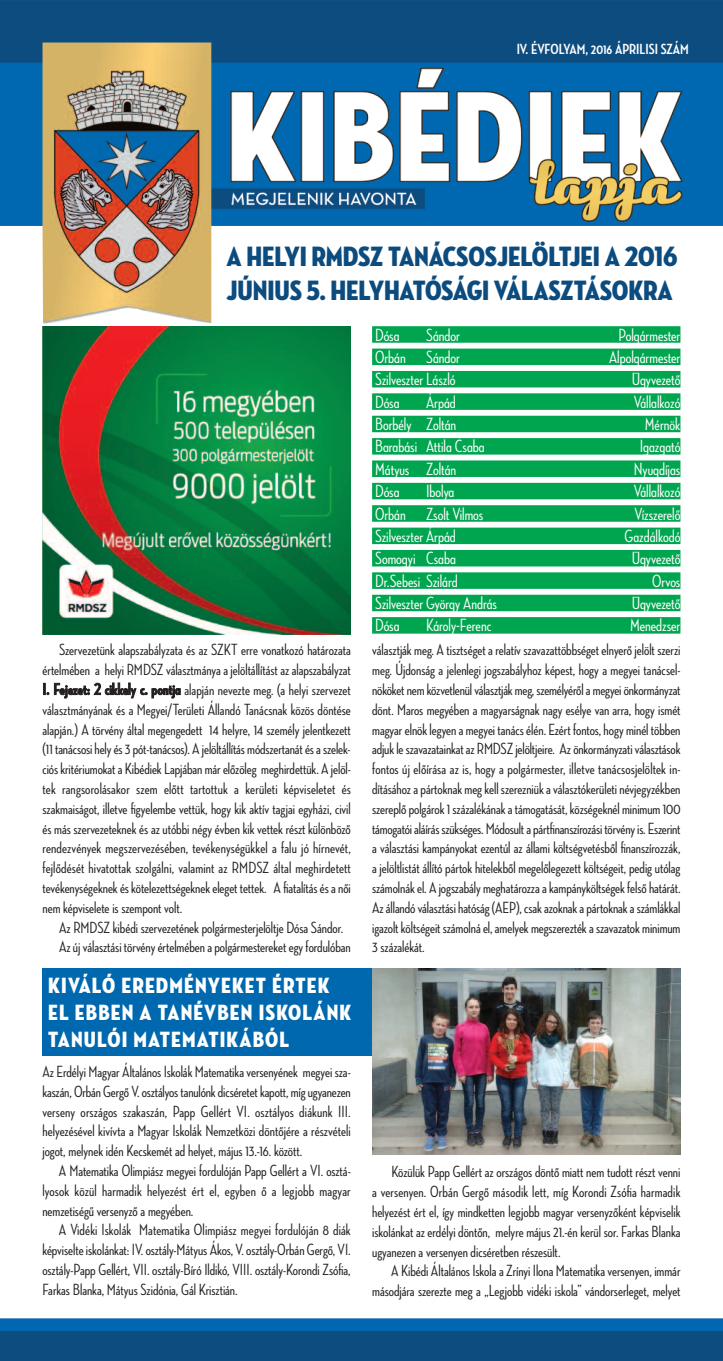
<style>
.page{position:relative;width:723px;height:1361px;background:#fff}
.page>*{position:absolute;margin:0;border:0;box-sizing:border-box;transform-origin:0 0}
.t1{font:28.5px/34.2px "Neutraface Condensed Titling";letter-spacing:-.005em;color:#0c4b7e}
.t2{font:22.5px/27px "Neutraface Condensed Titling";letter-spacing:.05em;color:#fff}
.t3{font:18px "Neutraface Condensed Medium Alt";color:#fff}
.t4{font:500 16.5px/19.8px "Neutraface Condensed";color:#231f20;text-align:justify}
.t5{font:700 15px "Neutraface Condensed";color:#fff}
.s1{font-family:"Neutraface Condensed Bold Alt";font-weight:400}
</style>
<div class="page">
<img style="left:0;top:0;width:723px;height:225px">
<img style="left:43px;top:43px;width:168px;height:280px">
<img style="left:0;top:1318px;width:723px;height:43px">
<img style="left:42px;top:326px;width:309px;height:308px">
<div style="left:372px;top:326px;width:308px;height:17px;background:#00a54f"></div>
<div style="left:372px;top:348px;width:308px;height:17px;background:#00a54f"></div>
<div style="left:372px;top:371px;width:308px;height:16px;background:#00a54f"></div>
<div style="left:372px;top:393px;width:308px;height:17px;background:#00a54f"></div>
<div style="left:372px;top:416px;width:308px;height:16px;background:#00a54f"></div>
<div style="left:372px;top:438px;width:308px;height:16px;background:#00a54f"></div>
<div style="left:372px;top:460px;width:308px;height:17px;background:#00a54f"></div>
<div style="left:372px;top:483px;width:308px;height:16px;background:#00a54f"></div>
<div style="left:372px;top:505px;width:308px;height:17px;background:#00a54f"></div>
<div style="left:372px;top:527px;width:308px;height:17px;background:#00a54f"></div>
<div style="left:372px;top:550px;width:308px;height:16px;background:#00a54f"></div>
<div style="left:372px;top:572px;width:308px;height:17px;background:#00a54f"></div>
<div style="left:372px;top:595px;width:308px;height:16px;background:#00a54f"></div>
<div style="left:372px;top:617px;width:308px;height:16px;background:#00a54f"></div>
<div style="left:43px;top:969px;width:382px;height:87px;background:#0068af"></div>
<img style="left:372px;top:969px;width:308px;height:186px">
<p class="t5" style="left:517px;top:40px;width:174px">IV. ÉVFOLYAM, 2016 ÁPRILISI SZÁM</p>
<h1 class="t1" style="left:227px;top:240px;width:453px">A HELYI RMDSZ TANÁCSOSJELÖLTJEI A 2016<br>JÚNIUS 5. HELYHATÓSÁGI VÁLASZTÁSOKRA</h1>
<p class="t3" style="left:375px;top:324px;width:26px">Dósa</p>
<p class="t3" style="left:426px;top:324px;width:35px">Sándor</p>
<p class="t3" style="left:619px;top:324px;width:63px">Polgármester</p>
<p class="t3" style="left:375px;top:347px;width:86px">Orbán Sándor</p>
<p class="t3" style="left:609px;top:347px;width:73px">Alpolgármester</p>
<p class="t3" style="left:375px;top:369px;width:82px">Szilveszter László</p>
<p class="t3" style="left:632px;top:369px;width:50px">Ügyvezető</p>
<p class="t3" style="left:375px;top:392px;width:26px">Dósa</p>
<p class="t3" style="left:426px;top:392px;width:31px">Árpád</p>
<p class="t3" style="left:634px;top:392px;width:48px">Vállalkozó</p>
<p class="t3" style="left:375px;top:414px;width:83px">Borbély Zoltán</p>
<p class="t3" style="left:645px;top:414px;width:37px">Mérnök</p>
<p class="t3" style="left:375px;top:436px;width:111px">Barabási Attila Csaba</p>
<p class="t3" style="left:640px;top:436px;width:42px">Igazgató</p>
<p class="t3" style="left:375px;top:459px;width:83px">Mátyus Zoltán</p>
<p class="t3" style="left:634px;top:459px;width:48px">Nyugdíjas</p>
<p class="t3" style="left:375px;top:481px;width:26px">Dósa</p>
<p class="t3" style="left:426px;top:481px;width:30px">Ibolya</p>
<p class="t3" style="left:634px;top:481px;width:48px">Vállalkozó</p>
<p class="t3" style="left:375px;top:503px;width:110px">Orbán Zsolt Vilmos</p>
<p class="t3" style="left:634px;top:503px;width:47px">Vízszerelő</p>
<p class="t3" style="left:375px;top:526px;width:82px">Szilveszter Árpád</p>
<p class="t3" style="left:625px;top:526px;width:57px">Gazdálkodó</p>
<p class="t3" style="left:375px;top:548px;width:82px">Somogyi Csaba</p>
<p class="t3" style="left:632px;top:548px;width:50px">Ügyvezető</p>
<p class="t3" style="left:375px;top:571px;width:84px">Dr.Sebesi Szilárd</p>
<p class="t3" style="left:652px;top:571px;width:30px">Orvos</p>
<p class="t3" style="left:375px;top:593px;width:123px">Szilveszter György András</p>
<p class="t3" style="left:632px;top:593px;width:50px">Ügyvezető</p>
<p class="t3" style="left:375px;top:615px;width:26px">Dósa</p>
<p class="t3" style="left:426px;top:615px;width:67px">Károly-Ferenc</p>
<p class="t3" style="left:630px;top:615px;width:52px">Menedzser</p>
<p class="t4" style="left:43px;top:640px;width:310px;text-indent:17px">Szervezetünk alapszabályzata és az SZKT erre vonatkozó határozata értelmében a helyi RMDSZválasztmánya a jelöltállítást az alapszabályzat <span class="s1">I. Fejezet: 2 cikkely c. pontja</span> alapján nevezte meg. (a helyi szervezet választmányának és a Megyei/Területi Állandó Tanácsnak közös döntése alapján.) A törvény által megengedett 14 helyre, 14 személy jelentkezett (11 tanácsosihelyés3pót-tanácsos). A jelöltállítás módszertanátésaszelek&shy;cióskritériumokata KibédiekLapjában márelőzöleg meghirdettük. A jelöl&shy;tek rangsorolásakor szem előtt tartottuk a kerületi képviseletet és szakmaiságot, illetve figyelembe vettük, hogy kik aktív tagjai egyházi, civil és más szervezeteknek és az utóbbi négy évben kik vettek részt különböző rendezvények megszervezésében, tevékenységükkel a falu jó hírnevét, fejlődését hivatottak szolgálni, valamint az RMDSZ által meghirdetett tevékenységeknekéskötelezettségeknekeleget tettek. A fiatalításésanői nem képviselete is szempont volt.</p>
<p class="t4" style="left:59px;top:917px;width:293px">Az RMDSZ kibédi szervezetének polgármesterjelöltje Dósa Sándor.<br>Azújválasztási törvényértelmébenapolgármestereketegy fordulóban</p>
<p class="t4" style="left:372px;top:640px;width:310px">választják meg. A tisztséget a relatív szavazattöbbséget elnyerőjelölt szerzi meg. Újdonság a jelenlegi jogszabályhoz képest, hogy a megyei tanácsel&shy;nököketnem közvetlenülválasztják meg, személyérőla megyeiönkormányzat dönt. Maros megyében a magyarságnak nagy esélye van arra, hogy ismét magyarelnöklegyena megyei tanácsélén. Ezért fontos,hogy minél többen adjukleszavazatainkataz RMDSZjelöltjeire. Azönkormányzativálasztások fontos új előírása az is, hogy a polgármester, illetve tanácsosjelöltek in&shy;dításáhozapártoknak megkell szerezniükaválasztókerületinévjegyzékben szereplőpolgárok1 százalékánakatámogatását,községeknél minimum 100 támogatóialáírás szükséges.Módosultapártfinanszírozási törvényis. Eszerint a választási kampányokat ezentúl az állami költségvetésből finanszírozzák, a jelöltlistát állító pártok hitelekből megelőlegezett költségeit, pedig utólag számolnákel. A jogszabály meghatározzaakampányköltségekfelsőhatárát.<br>Azállandóválasztásihatóság(AEP), csakazoknakapártoknakaszámlákkal igazoltköltségeit számolnáel,amelyek megszereztékaszavazatok minimum 3 százalékát.</p>
<h2 class="t2" style="left:48px;top:972px;width:305px">KIVÁLÓ EREDMÉNYEKET ÉRTEK<br>EL EBBEN A TANÉVBEN ISKOLÁNK<br>TANULÓI MATEMATIKÁBÓL</h2>
<p class="t4" style="left:42px;top:1061px;width:310px">Az Erdélyi Magyar Általános Iskolák Matematika versenyének megyei sza&shy;kaszán, Orbán Gergő V.osztályos tanulónkdicséretetkapott, mígugyanezen verseny országos szakaszán, Papp Gellért VI. osztályos diákunk III. helyezésével kivívta a Magyar Iskolák Nemzetközi döntőjére a részvételi jogot, melynek idén Kecskemét ad helyet, május 13.-16. között.</p>
<p class="t4" style="left:42px;top:1160px;width:310px;text-indent:17px">A Matematika Olimpiász megyei fordulóján Papp Gellért a VI. osztá&shy;lyosok közül harmadik helyezést ért el, egyben ő a legjobb magyar nemzetiségű versenyző a megyében.</p>
<p class="t4" style="left:42px;top:1220px;width:310px;text-indent:16px">A Vidéki Iskolák Matematika Olimpiász megyei fordulóján 8 diák képviselteiskolánkat: IV.osztály-Mátyus Ákos, V.osztály-Orbán Gergő, VI. osztály-Papp Gellért, VII. osztály-Bíró Ildikó, VIII. osztály-Korondi Zsófia, Farkas Blanka, Mátyus Szidónia, Gál Krisztián.</p>
<p class="t4" style="left:372px;top:1162px;width:310px;text-indent:19px">Közülük Papp Gellért az országos döntő miatt nem tudott részt venni a versenyen. Orbán Gergő második lett, míg Korondi Zsófia harmadik helyezést ért el, így mindketten legjobb magyar versenyzőként képviselik iskolánkat az erdélyi döntőn, melyre május 21.-én kerül sor. Farkas Blanka ugyanezen a versenyen dicséretben részesült.</p>
<p class="t4" style="left:372px;top:1261px;width:310px;text-align:right">A Kibédi Általános Iskola aZrínyi Ilona Matematika versenyen, immár másodjára szerezte meg a „Legjobb vidéki iskola” vándorserleget, melyet</p>
</div>
